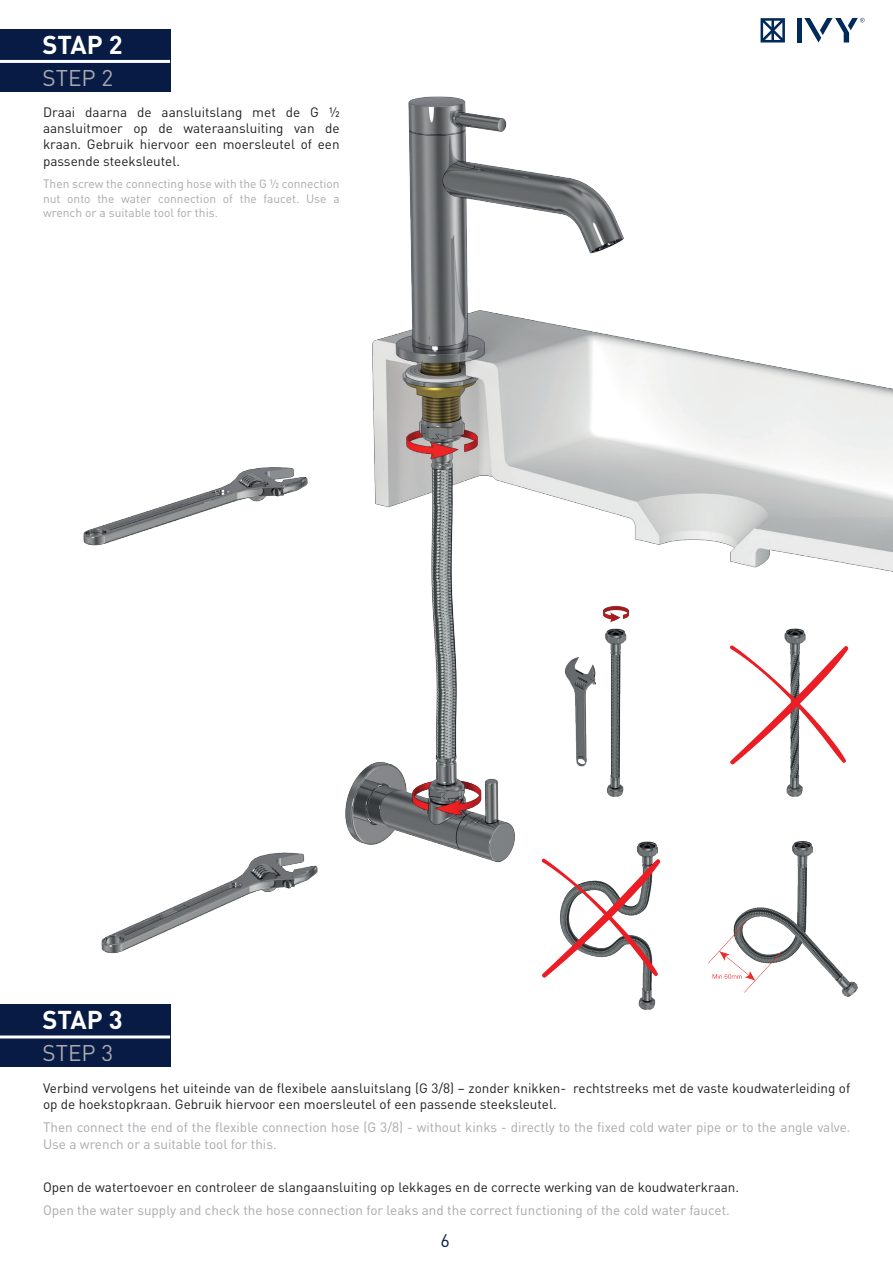
<style>
.page{position:relative;width:893px;height:1263px;background:#fff}
.page>*{position:absolute;margin:0;border:0;box-sizing:border-box;transform-origin:0 0}
.t1{font:700 25.5px "DIN Pro";color:#fff}
.t2{font:22.5px "DIN Pro";color:#a8a9ad}
.t3{font:18px "DIN Pro";color:#071b44}
.t4{font:13.5px/16.2px "DIN Pro";color:#231f20;text-align:justify}
.t5{font:13.5px/16.2px "DIN Pro";color:#a8a9ad}
.t6{font:12px/14.4px "DIN Pro";color:#a8a9ad;text-align:justify}
</style>
<div class="page">
<img style="left:43px;top:17px;width:850px;height:1003px">
<img style="left:682px;top:592px;width:211px;height:212px">
<img style="left:534px;top:805px;width:156px;height:213px">
<img style="left:503px;top:595px;width:213px;height:210px">
<img style="left:690px;top:804px;width:203px;height:214px">
<div style="left:0;top:29px;width:170px;height:63px;background:#071b44"></div>
<div style="left:0;top:1005px;width:170px;height:62px;background:#071b44"></div>
<hr style="left:0;top:60px;width:170px;height:3px;background:#fff">
<hr style="left:0;top:1035px;width:170px;height:3px;background:#fff">
<hr style="left:892px;top:133px;width:1px;height:63px;background:#071b44">
<hr style="left:892px;top:460px;width:1px;height:62px;background:#071b44">
<hr style="left:892px;top:871px;width:1px;height:62px;background:#071b44">
<h1 class="t1" style="left:43px;top:27px;width:82px">STAP 2</h1>
<h2 class="t2" style="left:43px;top:62px;width:72px">STEP 2</h2>
<p class="t4" style="left:43px;top:103px;width:298px">Draai daarna de aansluitslang met de G ½ aansluitmoer op de wateraansluiting van de kraan. Gebruik hiervoor een moersleutel of een passende steeksleutel.</p>
<p class="t6" style="left:43px;top:176px;width:298px">Then screw the connecting hose with the G ½ connection nut onto the water connection of the faucet. Use a wrench or a suitable tool for this.</p>
<h1 class="t1" style="left:43px;top:1003px;width:82px">STAP 3</h1>
<h2 class="t2" style="left:43px;top:1038px;width:72px">STEP 3</h2>
<p class="t4" style="left:43px;top:1079px;width:809px">Verbind vervolgens het uiteinde van de flexibele aansluitslang (G 3/8) – zonder knikken- rechtstreeks met de vaste koudwaterleiding of op de hoekstopkraan. Gebruik hiervoor een moersleutel of een passende steeksleutel.</p>
<p class="t5" style="left:43px;top:1119px;width:809px">Then connect the end of the flexible connection hose (G 3/8) - without kinks - directly to the fixed cold water pipe or to the angle valve.<br>Use a wrench or a suitable tool for this.</p>
<p class="t4" style="left:43px;top:1178px;width:698px">Open de watertoevoer en controleer de slangaansluiting op lekkages en de correcte werking van de koudwaterkraan.</p>
<p class="t5" style="left:43px;top:1202px;width:688px">Open the water supply and check the hose connection for leaks and the correct functioning of the cold water faucet.</p>
<h3 class="t3" style="left:440px;top:1228px;width:11px">6</h3>
</div>
